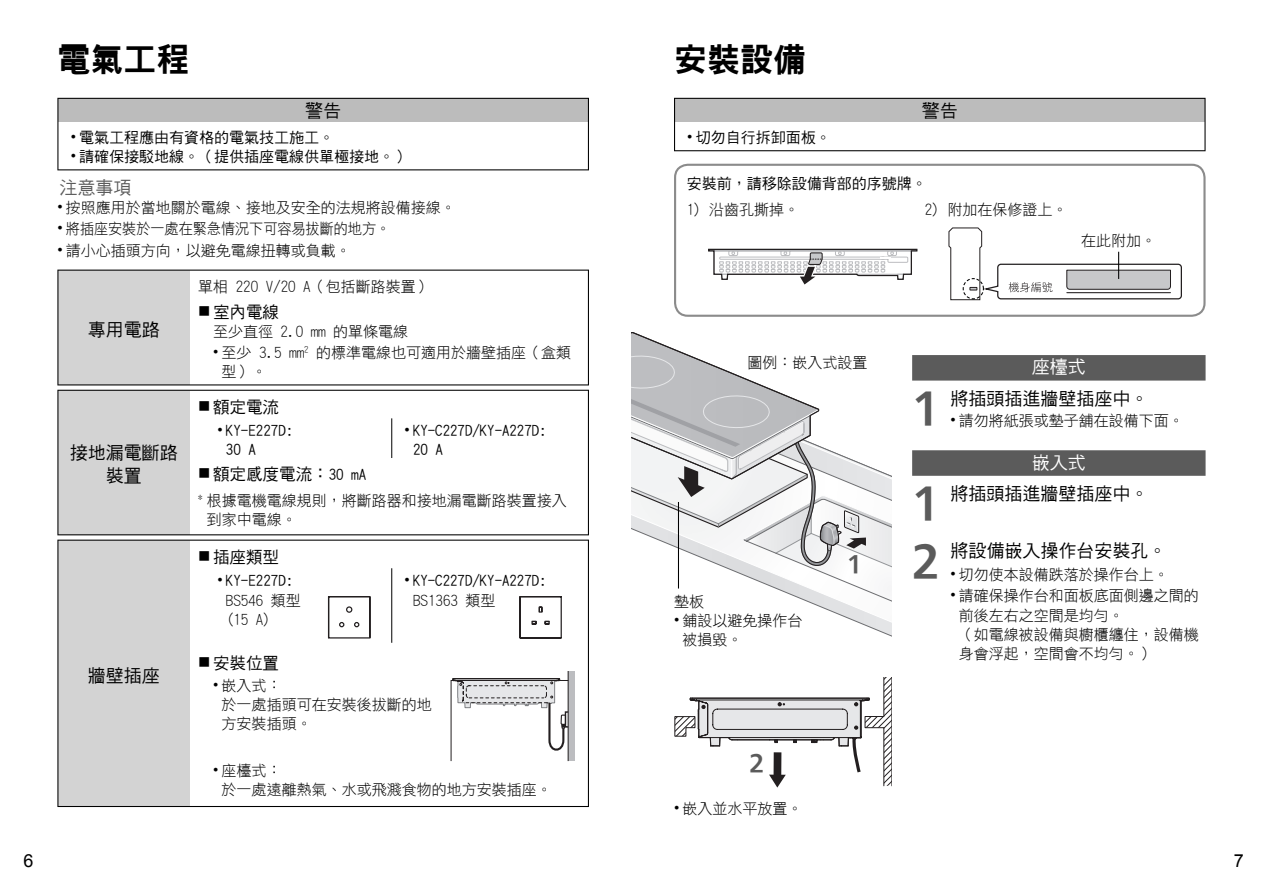
<style>
.page{position:relative;width:1263px;height:893px;background:#fff}
.page>*{position:absolute;margin:0;border:0;box-sizing:border-box;transform-origin:0 0}
.t1{font:42px "PUD Go Dp Bt";color:#5b5b5b}
.t2{font:33px "DFN Hei W9 WIN BF";color:#000}
.t3{font:22.5px "PUD Go Dp Bt";color:#5b5b5b}
.t4{font:18px/22.8px "DF Hei W5 WIN BF";color:#000;text-align:center}
.t5{font:18px "DF Hei W5 WIN BF";color:#fff}
.t6{font:18px "DF Hei W5 WIN BF";color:#5b5b5b}
.t7{font:18px "Arial";color:#000}
.t8{font:16.5px "DF Hei W5 WIN BF";color:#000}
.t9{font:15px/19.2px "DF Hei W3 WIN BF";color:#000}
.t10{font:15px/19.2px "DF Hei W5 WIN BF";color:#000}
.t11{font:15px "DF Hei W3 WIN BF";color:#000;scale:.94 1}
.s1{font-family:"Arial"}
.s2{font-size:15px}
</style>
<div class="page">
<svg style="left:631px;top:332px;width:261px;height:305px"></svg>
<div style="left:58px;top:98px;width:530px;height:24px;background:#bcbcbc"></div>
<hr style="left:57px;top:98px;width:532px;height:1px;background:#000">
<svg style="left:57px;top:99px;width:1px;height:23px"></svg>
<svg style="left:588px;top:99px;width:1px;height:23px"></svg>
<hr style="left:57px;top:122px;width:1px;height:47px;background:#000">
<hr style="left:588px;top:122px;width:1px;height:47px;background:#000">
<hr style="left:57px;top:169px;width:532px;height:1px;background:#000">
<div style="left:58px;top:270px;width:132px;height:115px;background:#d3d3d3"></div>
<hr style="left:57px;top:270px;width:133px;height:1px;background:#000">
<hr style="left:57px;top:271px;width:1px;height:113px;background:#000">
<hr style="left:190px;top:270px;width:399px;height:1px;background:#000">
<hr style="left:588px;top:271px;width:1px;height:113px;background:#000">
<hr style="left:57px;top:384px;width:133px;height:1px;background:#000">
<hr style="left:190px;top:384px;width:399px;height:1px;background:#000">
<div style="left:58px;top:390px;width:132px;height:145px;background:#d3d3d3"></div>
<hr style="left:57px;top:390px;width:133px;height:1px;background:#000">
<hr style="left:57px;top:391px;width:1px;height:143px;background:#000">
<hr style="left:190px;top:390px;width:399px;height:1px;background:#000">
<hr style="left:588px;top:391px;width:1px;height:143px;background:#000">
<hr style="left:57px;top:534px;width:133px;height:1px;background:#000">
<hr style="left:190px;top:534px;width:399px;height:1px;background:#000">
<hr style="left:391px;top:418px;width:1px;height:40px;background:#000">
<div style="left:58px;top:540px;width:132px;height:266px;background:#d3d3d3"></div>
<hr style="left:57px;top:540px;width:133px;height:1px;background:#000">
<hr style="left:57px;top:541px;width:1px;height:265px;background:#000">
<hr style="left:190px;top:540px;width:399px;height:1px;background:#000">
<hr style="left:588px;top:541px;width:1px;height:265px;background:#000">
<hr style="left:57px;top:806px;width:133px;height:1px;background:#000">
<hr style="left:190px;top:806px;width:399px;height:1px;background:#000">
<svg style="left:391px;top:568px;width:1px;height:21px"></svg>
<hr style="left:391px;top:589px;width:1px;height:54px;background:#000">
<svg style="left:328px;top:596px;width:42px;height:42px"></svg>
<svg style="left:519px;top:596px;width:43px;height:43px"></svg>
<div style="left:568px;top:672px;width:7px;height:89px;background:#bcbdc0"></div>
<svg style="left:451px;top:671px;width:118px;height:90px"></svg>
<div style="left:674px;top:98px;width:531px;height:24px;background:#bcbcbc"></div>
<hr style="left:674px;top:98px;width:531px;height:1px;background:#000">
<svg style="left:674px;top:99px;width:1px;height:51px"></svg>
<svg style="left:1204px;top:99px;width:1px;height:51px"></svg>
<hr style="left:674px;top:150px;width:531px;height:1px;background:#000">
<div style="left:674px;top:164px;width:531px;height:153px;border:2px solid #8b8b8b;border-radius:13px"></div>
<svg style="left:708px;top:249px;width:209px;height:36px"></svg>
<svg style="left:912px;top:355px;width:293px;height:121px"></svg>
<svg style="left:948px;top:227px;width:234px;height:73px"></svg>
<svg style="left:674px;top:678px;width:218px;height:110px"></svg>
<hr style="left:678px;top:502px;width:1px;height:86px;background:#000">
<h2 class="t2" style="left:57px;top:43px;width:133px">電氣工程</h2>
<h2 class="t2" style="left:674px;top:43px;width:133px">安裝設備</h2>
<p class="t4" style="left:305px;top:100px;width:37px">警告</p>
<p class="t10" style="left:71px;top:128px;width:265px"><span class="s1">•</span> 電氣工程應由有資格的電氣技工施工。</p>
<p class="t10" style="left:71px;top:147px;width:340px"><span class="s1">•</span> 請確保接駁地線。（提供插座電線供單極接地。）</p>
<p class="t6" style="left:60px;top:178px;width:73px">注意事項</p>
<p class="t9" style="left:57px;top:198px;width:400px"><span class="s1">•</span> 按照應用於當地關於電線、接地及安全的法規將設備接線。</p>
<p class="t11" style="left:57px;top:221px;width:356px"><span class="s1">•</span> 將插座安裝於一處在緊急情況下可容易拔斷的地方。</p>
<p class="t9" style="left:57px;top:241px;width:295px"><span class="s1">•</span> 請小心插頭方向，以避免電線扭轉或負載。</p>
<p class="t4" style="left:922px;top:100px;width:37px">警告</p>
<p class="t10" style="left:687px;top:128px;width:145px"><span class="s1">•</span> 切勿自行拆卸面板。</p>
<p class="t10" style="left:687px;top:174px;width:241px">安裝前，請移除設備背部的序號牌。</p>
<p class="t9" style="left:687px;top:200px;width:114px">1) 沿齒孔撕掉。</p>
<p class="t9" style="left:925px;top:200px;width:144px">2) 附加在保修證上。</p>
<p class="t9" style="left:1081px;top:231px;width:76px">在此附加。</p>
<p class="t4" style="left:88px;top:318px;width:73px">專用電路</p>
<p class="t4" style="left:70px;top:441px;width:109px">接地漏電斷路裝置</p>
<p class="t4" style="left:88px;top:664px;width:73px">牆壁插座</p>
<p class="t9" style="left:198px;top:277px;width:234px">單相 220 V/20 A（包括斷路裝置）</p>
<p class="t8" style="left:213px;top:303px;width:67px">室內電線</p>
<p class="t9" style="left:213px;top:322px;width:197px">至少直徑 2.0 mm 的單條電線</p>
<p class="t9" style="left:222px;top:343px;width:351px;text-indent:-9px"><span class="s1">•</span> 至少 3.5 mm<sup>2</sup> 的標準電線也可適用於牆壁插座（盒類型）。</p>
<p class="t8" style="left:213px;top:399px;width:67px">額定電流</p>
<p class="t10" style="left:226px;top:420px;width:69px;text-indent:-9px"><span class="s1">•</span> KY-E227D:<br>30 A</p>
<p class="t10" style="left:413px;top:420px;width:135px;text-indent:-9px"><span class="s1">•</span> KY-C227D/KY-A227D:<br>20 A</p>
<p class="t8" style="left:213px;top:466px;width:155px">額定感度電流：<span class="s2">30 mA</span></p>
<p class="t9" style="left:207px;top:491px;width:362px;text-indent:-9px"><sup>*</sup> 根據電機電線規則，將斷路器和接地漏電斷路裝置接入到家中電線。</p>
<p class="t8" style="left:213px;top:549px;width:67px">插座類型</p>
<p class="t10" style="left:217px;top:570px;width:78px"><span class="s1">•</span> KY-E227D:</p>
<p class="t10" style="left:404px;top:570px;width:144px"><span class="s1">•</span> KY-C227D/KY-A227D:</p>
<p class="t9" style="left:226px;top:591px;width:76px">BS546 類型(15 A)</p>
<p class="t9" style="left:413px;top:591px;width:84px">BS1363 類型</p>
<p class="t8" style="left:213px;top:655px;width:67px">安裝位置</p>
<p class="t9" style="left:222px;top:675px;width:212px;text-indent:-9px"><span class="s1">•</span> 嵌入式：<br>於一處插頭可在安裝後拔斷的地方安裝插頭。</p>
<p class="t9" style="left:222px;top:760px;width:332px;text-indent:-9px"><span class="s1">•</span> 座檯式：<br>於一處遠離熱氣、水或飛濺食物的地方安裝插座。</p>
<p class="t9" style="left:747px;top:353px;width:121px">圖例：嵌入式設置</p>
<p class="t9" style="left:674px;top:591px;width:31px">墊板</p>
<p class="t9" style="left:682px;top:611px;width:121px;text-indent:-9px"><span class="s1">•</span> 鋪設以避免操作台被損毀。</p>
<h3 class="t3" style="left:749px;top:752px;width:16px">2</h3>
<p class="t9" style="left:674px;top:799px;width:130px"><span class="s1">•</span> 嵌入並水平放置。</p>
<h3 class="t3" style="left:847px;top:552px;width:16px">1</h3>
<p class="t5" style="left:1032px;top:358px;width:55px">座檯式</p>
<h1 class="t1" style="left:912px;top:387px;width:29px">1</h1>
<p class="t4" style="left:950px;top:387px;width:199px">將插頭插進牆壁插座中。</p>
<p class="t9" style="left:950px;top:411px;width:235px"><span class="s1">•</span> 請勿將紙張或墊子舖在設備下面。</p>
<p class="t5" style="left:1032px;top:453px;width:55px">嵌入式</p>
<h1 class="t1" style="left:912px;top:482px;width:29px">1</h1>
<p class="t4" style="left:950px;top:482px;width:199px">將插頭插進牆壁插座中。</p>
<h1 class="t1" style="left:912px;top:539px;width:29px">2</h1>
<p class="t4" style="left:950px;top:539px;width:217px">將設備嵌入操作台安裝孔。</p>
<p class="t9" style="left:950px;top:565px;width:220px"><span class="s1">•</span> 切勿使本設備跌落於操作台上。</p>
<p class="t9" style="left:959px;top:586px;width:241px;text-indent:-9px"><span class="s1">•</span> 請確保操作台和面板底面側邊之間的前後左右之空間是均勻。<br>（如電線被設備與櫥櫃纏住，設備機身會浮起，空間會不均勻。）</p>
<p class="t7" style="left:23px;top:851px;width:12px">6</p>
<p class="t7" style="left:1234px;top:851px;width:12px">7</p>
</div>
